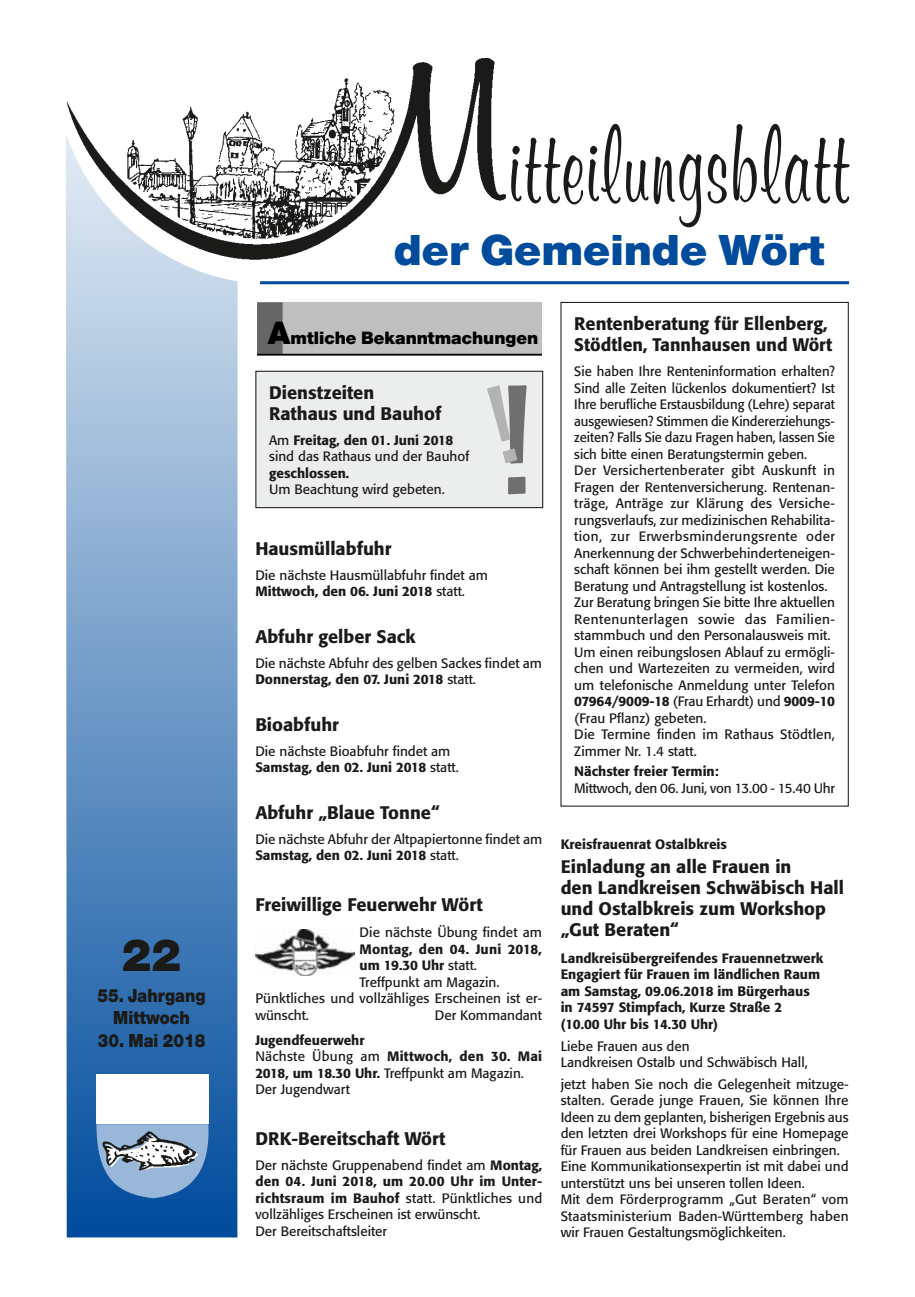
<style>
.page{position:relative;width:915px;height:1297px;background:#fff}
.page>*{position:absolute;margin:0;border:0;box-sizing:border-box;transform-origin:0 0}
.t1{font:120.3px "Murray Hill D";letter-spacing:.02em;color:#1a1a18;scale:.67 1}
.t2{font:900 48px "Nimbus Sans Novus T";color:#1a1a18}
.t3{font:900 45px "Nimbus Sans Novus T";color:#004b9c;scale:1.04 1}
.t4{font:900 19.5px/22.5px "Nimbus Sans Novus T";color:#1a1a18;text-align:center;scale:.88 1}
.t5{font:900 18.45px "Nimbus Sans Novus T";color:#000}
.t6{font:500 18px/21px "Formata";color:#1a1a18}
.t7{font:13.5px/16.5px "Formata";color:#1a1a18}
.t8{font:500 13.5px/16.5px "Formata";color:#1a1a18}
.s1{font-size:33.45px}
.s2{font-weight:500}
.s3{font-weight:400}
</style>
<div class="page">
<svg style="left:66px;top:274px;width:171px;height:963px;background:#719bc8"></svg>
<div style="left:257px;top:302px;width:284px;height:52px;background:#bfbfbf"></div>
<div style="left:257px;top:302px;width:25px;height:52px;background:#666"></div>
<hr style="left:257px;top:354px;width:284px;height:1px;background:#000">
<div style="left:256px;top:371px;width:286px;height:137px;background:#eceded"></div>
<div style="left:255px;top:371px;width:288px;height:137px;border:1px solid #1a1a18"></div>
<svg style="left:487px;top:385px;width:39px;height:109px"></svg>
<img style="left:255px;top:929px;width:99px;height:46px">
<hr style="left:260px;top:281px;width:588px;height:3px;background:#004b9c">
<img style="left:66px;top:58px;width:440px;height:216px">
<img style="left:84px;top:1060px;width:135px;height:148px">
<div style="left:96px;top:1074px;width:112px;height:50px;background:#fff"></div>
<h2 class="t2" style="left:122px;top:926px;width:61px">22</h2>
<h3 class="t4" style="left:97px;top:983px;width:124px">55. Jahrgang<br>Mittwoch</h3>
<h3 class="t4" style="left:98px;top:1028px;width:124px">30. Mai 2018</h3>
<h1 class="t1" style="left:507px;top:91px;width:510px">itteilungsblatt</h1>
<h3 class="t3" style="left:393px;top:224px;width:416px">der Gemeinde Wört</h3>
<h3 class="t5" style="left:268px;top:327px;width:272px"><span class="s1">A</span>mtliche Bekanntmachungen</h3>
<h3 class="t6" style="left:269px;top:382px;width:174px">Dienstzeiten<br>Rathaus und Bauhof</h3>
<p class="t7" style="left:269px;top:432px;width:201px">Am <span class="s2">Freitag, den 01. Juni 2018 </span>sind das Rathaus und der Bauhof</p>
<p class="t8" style="left:269px;top:465px;width:82px">geschlossen.</p>
<p class="t7" style="left:269px;top:481px;width:177px">Um Beachtung wird gebeten.</p>
<h3 class="t6" style="left:255px;top:538px;width:138px">Hausmüllabfuhr</h3>
<p class="t7" style="left:255px;top:567px;width:234px">Die nächste Hausmüllabfuhr findet am<br><span class="s2">Mittwoch, den 06. Juni 2018</span> statt.</p>
<h3 class="t6" style="left:255px;top:626px;width:162px">Abfuhr gelber Sack</h3>
<p class="t7" style="left:255px;top:655px;width:288px">Die nächste Abfuhr des gelben Sackes findet am<br><span class="s2">Donnerstag, den 07. Juni 2018</span> statt.</p>
<h3 class="t6" style="left:255px;top:714px;width:85px">Bioabfuhr</h3>
<p class="t7" style="left:255px;top:743px;width:205px">Die nächste Bioabfuhr findet am<br><span class="s2">Samstag, den 02. Juni 2018</span> statt.</p>
<h3 class="t6" style="left:255px;top:802px;width:186px">Abfuhr „Blaue Tonne“</h3>
<p class="t7" style="left:255px;top:831px;width:288px">Die nächste Abfuhr der Altpapiertonne findet am<br><span class="s2">Samstag, den 02. Juni 2018</span> statt.</p>
<h3 class="t6" style="left:255px;top:894px;width:229px">Freiwillige Feuerwehr Wört</h3>
<p class="t7" style="left:359px;top:924px;width:184px">Die nächste Übung findet am</p>
<p class="t8" style="left:359px;top:940px;width:184px">Montag, den 04. Juni 2018,</p>
<p class="t8" style="left:359px;top:957px;width:119px">um 19.30 Uhr <span class="s3">statt.</span></p>
<p class="t7" style="left:359px;top:973px;width:141px">Treffpunkt am Magazin.</p>
<p class="t7" style="left:255px;top:990px;width:288px">Pünktliches und vollzähliges Erscheinen ist er-</p>
<p class="t7" style="left:255px;top:1006px;width:55px">wünscht.</p>
<p class="t7" style="left:434px;top:1006px;width:109px">Der Kommandant</p>
<p class="t8" style="left:255px;top:1031px;width:288px">Jugendfeuerwehr<br><span class="s3">Nächste Übung am</span> Mittwoch, den 30. Mai<br>2018, um 18.30 Uhr. <span class="s3">Treffpunkt am Magazin.<br>Der Jugendwart</span></p>
<h3 class="t6" style="left:255px;top:1128px;width:192px">DRK-Bereitschaft Wört</h3>
<p class="t7" style="left:255px;top:1157px;width:288px">Der nächste Gruppenabend findet am <span class="s2">Montag, den 04. Juni 2018, um 20.00 Uhr im Unter&shy;richtsraum im Bauhof</span> statt. Pünktliches und vollzähliges Erscheinen ist erwünscht.<br>Der Bereitschaftsleiter</p>
<h3 class="t6" style="left:574px;top:313px;width:259px">Rentenberatung für Ellenberg,<br>Stödtlen, Tannhausen und Wört</h3>
<p class="t7" style="left:574px;top:363px;width:262px">Sie haben Ihre Renteninformation erhalten?<br>Sind alle Zeiten lückenlos dokumentiert? Ist Ihre berufliche Erstausbildung (Lehre) separat ausgewiesen? Stimmen die Kindererziehungs&shy;zeiten? Falls Sie dazu Fragen haben, lassen Sie sich bitte einen Beratungstermin geben.<br>Der Versichertenberater gibt Auskunft in Fragen der Rentenversicherung. Rentenan&shy;träge, Anträge zur Klärung des Versiche&shy;rungsverlaufs, zur medizinischen Rehabilita&shy;tion, zur Erwerbsminderungsrente oder Anerkennung der Schwerbehinderteneigen&shy;schaft können bei ihm gestellt werden. Die Beratung und Antragstellung ist kostenlos.<br>Zur Beratung bringen Sie bitte Ihre aktuellen Rentenunterlagen sowie das Familien&shy;stammbuch und den Personalausweis mit.<br>Um einen reibungslosen Ablauf zu ermögli&shy;chen und Wartezeiten zu vermeiden, wird um telefonische Anmeldung unter Telefon <span class="s2">07964/9009-18</span> (Frau Erhardt) und <span class="s2">9009-10 </span>(Frau Pflanz) gebeten.<br>Die Termine finden im Rathaus Stödtlen, Zimmer Nr. 1.4 statt.</p>
<p class="t8" style="left:574px;top:763px;width:146px">Nächster freier Termin:</p>
<p class="t7" style="left:574px;top:780px;width:262px">Mittwoch, den 06. Juni, von 13.00 - 15.40 Uhr</p>
<p class="t8" style="left:560px;top:836px;width:168px">Kreisfrauenrat Ostalbkreis</p>
<h3 class="t6" style="left:560px;top:856px;width:285px">Einladung an alle Frauen in<br>den Landkreisen Schwäbisch Hall und Ostalbkreis zum Workshop „Gut Beraten“</h3>
<p class="t8" style="left:560px;top:950px;width:264px">Landkreisübergreifendes Frauennetzwerk Engagiert für Frauen im ländlichen Raum am Samstag, 09.06.2018 im Bürgerhaus in 74597 Stimpfach, Kurze Straße 2 (10.00 Uhr bis 14.30 Uhr)</p>
<p class="t7" style="left:560px;top:1038px;width:248px">Liebe Frauen aus den<br>Landkreisen Ostalb und Schwäbisch Hall,</p>
<p class="t7" style="left:560px;top:1076px;width:289px">jetzt haben Sie noch die Gelegenheit mitzuge&shy;stalten. Gerade junge Frauen, Sie können Ihre Ideen zu dem geplanten, bisherigen Ergebnis aus den letzten drei Workshops für eine Homepage für Frauen aus beiden Landkreisen einbringen.<br>Eine Kommunikationsexpertin ist mit dabei und unterstützt uns bei unseren tollen Ideen.<br>Mit dem Förderprogramm „Gut Beraten“ vom Staatsministerium Baden-Württemberg haben wir Frauen Gestaltungsmöglichkeiten.</p>
</div>
